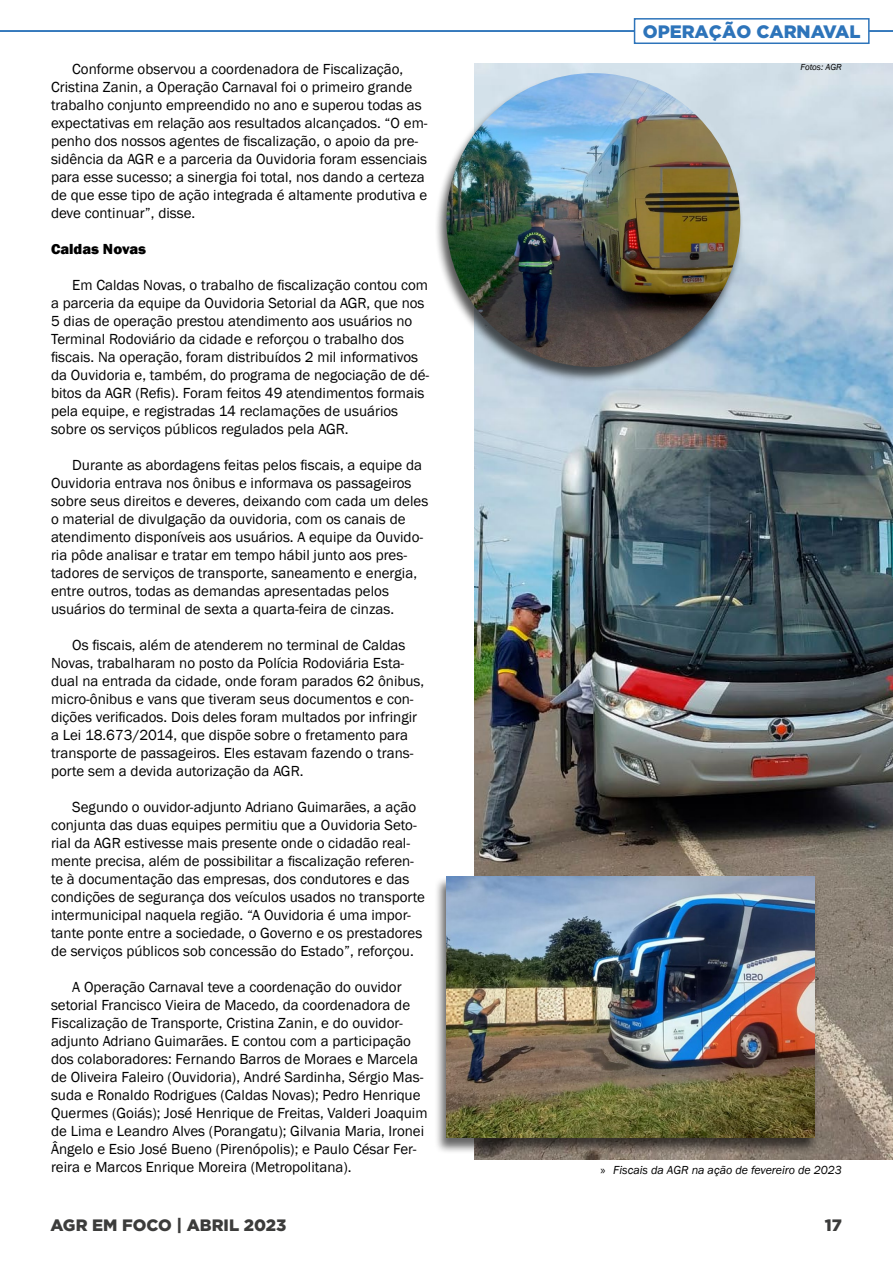
<style>
.page{position:relative;width:893px;height:1263px;background:#fff}
.page>*{position:absolute;margin:0;border:0;box-sizing:border-box;transform-origin:0 0}
.t1{font:900 18px "Gotham";color:#2d74ba}
.t2{font:900 16.5px "Gotham";color:#3c3c3b}
.t3{font:15px/18px "Franklin Gothic";color:#000}
.t4{font:800 15px "Franklin Gothic";color:#000}
.t5{font:italic 12px "Franklin Gothic";color:#000}
.t6{font:italic 9px "Franklin Gothic";letter-spacing:-.01em;color:#000}
.s1{font-family:"Myriad Pro";font-style:normal}
</style>
<div class="page">
<hr style="left:0;top:30px;width:893px;height:2px;background:#2d74ba">
<img style="left:474px;top:64px;width:419px;height:1096px">
<div style="left:434px;top:74px;width:310px;height:310px;background:#000;opacity:.66"></div>
<img style="left:446px;top:73px;width:294px;height:294px;border-radius:147px">
<div style="left:434px;top:877px;width:385px;height:277px;background:#000;opacity:.6"></div>
<img style="left:446px;top:876px;width:369px;height:262px">
<div style="left:634px;top:18px;width:236px;height:26px;background:#fff;border:2px solid #2d74ba"></div>
<p class="t3" style="left:51px;top:61px;width:378px;text-indent:21px">Conforme observou a coordenadora de Fiscalização, Cristina Zanin, a Operação Carnaval foi o primeiro grande trabalho conjunto empreendido no ano e superou todas as expectativas em relação aos resultados alcançados. “O em&shy;penho dos nossos agentes de fiscalização, o apoio da pre&shy;sidência da AGR e a parceria da Ouvidoria foram essenciais para esse sucesso; a sinergia foi total, nos dando a certeza de que esse tipo de ação integrada é altamente produtiva e deve continuar”, disse.</p>
<p class="t4" style="left:51px;top:240px;width:97px">Caldas Novas</p>
<p class="t3" style="left:51px;top:277px;width:380px;text-indent:21px">Em Caldas Novas, o trabalho de fiscalização contou com a parceria da equipe da Ouvidoria Setorial da AGR, que nos 5 dias de operação prestou atendimento aos usuários no Terminal Rodoviário da cidade e reforçou o trabalho dos fiscais. Na operação, foram distribuídos 2 mil informativos da Ouvidoria e, também, do programa de negociação de dé&shy;bitos da AGR (Refis). Foram feitos 49 atendimentos formais pela equipe, e registradas 14 reclamações de usuários sobre os serviços públicos regulados pela AGR.</p>
<p class="t3" style="left:51px;top:457px;width:379px;text-indent:21px">Durante as abordagens feitas pelos fiscais, a equipe da Ouvidoria entrava nos ônibus e informava os passageiros sobre seus direitos e deveres, deixando com cada um deles o material de divulgação da ouvidoria, com os canais de atendimento disponíveis aos usuários. A equipe da Ouvido&shy;ria pôde analisar e tratar em tempo hábil junto aos pres&shy;tadores de serviços de transporte, saneamento e energia, entre outros, todas as demandas apresentadas pelos usuários do terminal de sexta a quarta-feira de cinzas.</p>
<p class="t3" style="left:51px;top:637px;width:375px;text-indent:21px">Os fiscais, além de atenderem no terminal de Caldas Novas, trabalharam no posto da Polícia Rodoviária Esta&shy;dual na entrada da cidade, onde foram parados 62 ônibus, micro-ônibus e vans que tiveram seus documentos e con&shy;dições verificados. Dois deles foram multados por infringir a Lei 18.673/2014, que dispõe sobre o fretamento para transporte de passageiros. Eles estavam fazendo o trans&shy;porte sem a devida autorização da AGR.</p>
<p class="t3" style="left:51px;top:799px;width:375px;text-indent:21px">Segundo o ouvidor-adjunto Adriano Guimarães, a ação conjunta das duas equipes permitiu que a Ouvidoria Seto&shy;rial da AGR estivesse mais presente onde o cidadão real&shy;mente precisa, além de possibilitar a fiscalização referen&shy;te à documentação das empresas, dos condutores e das condições de segurança dos veículos usados no transporte intermunicipal naquela região. “A Ouvidoria é uma impor&shy;tante ponte entre a sociedade, o Governo e os prestadores de serviços públicos sob concessão do Estado”, reforçou.</p>
<p class="t3" style="left:51px;top:979px;width:378px;text-indent:21px">A Operação Carnaval teve a coordenação do ouvidor setorial Francisco Vieira de Macedo, da coordenadora de Fiscalização de Transporte, Cristina Zanin, e do ouvidor&shy;adjunto Adriano Guimarães. E contou com a participação dos colaboradores: Fernando Barros de Moraes e Marcela de Oliveira Faleiro (Ouvidoria), André Sardinha, Sérgio Mas&shy;suda e Ronaldo Rodrigues (Caldas Novas); Pedro Henrique Quermes (Goiás); José Henrique de Freitas, Valderi Joaquim de Lima e Leandro Alves (Porangatu); Gilvania Maria, Ironei Ângelo e Esio José Bueno (Pirenópolis); e Paulo César Fer&shy;reira e Marcos Enrique Moreira (Metropolitana).</p>
<p class="t1" style="left:643px;top:21px;width:219px">OPERAÇÃO CARNAVAL</p>
<p class="t6" style="left:801px;top:61px;width:43px">Fotos: AGR</p>
<p class="t5" style="left:601px;top:1162px;width:243px"><span class="s1">»</span> Fiscais da AGR na ação de fevereiro de 2023</p>
<p class="t2" style="left:51px;top:1216px;width:237px">AGR EM FOCO | ABRIL 2023</p>
<p class="t2" style="left:825px;top:1215px;width:19px">17</p>
</div>
